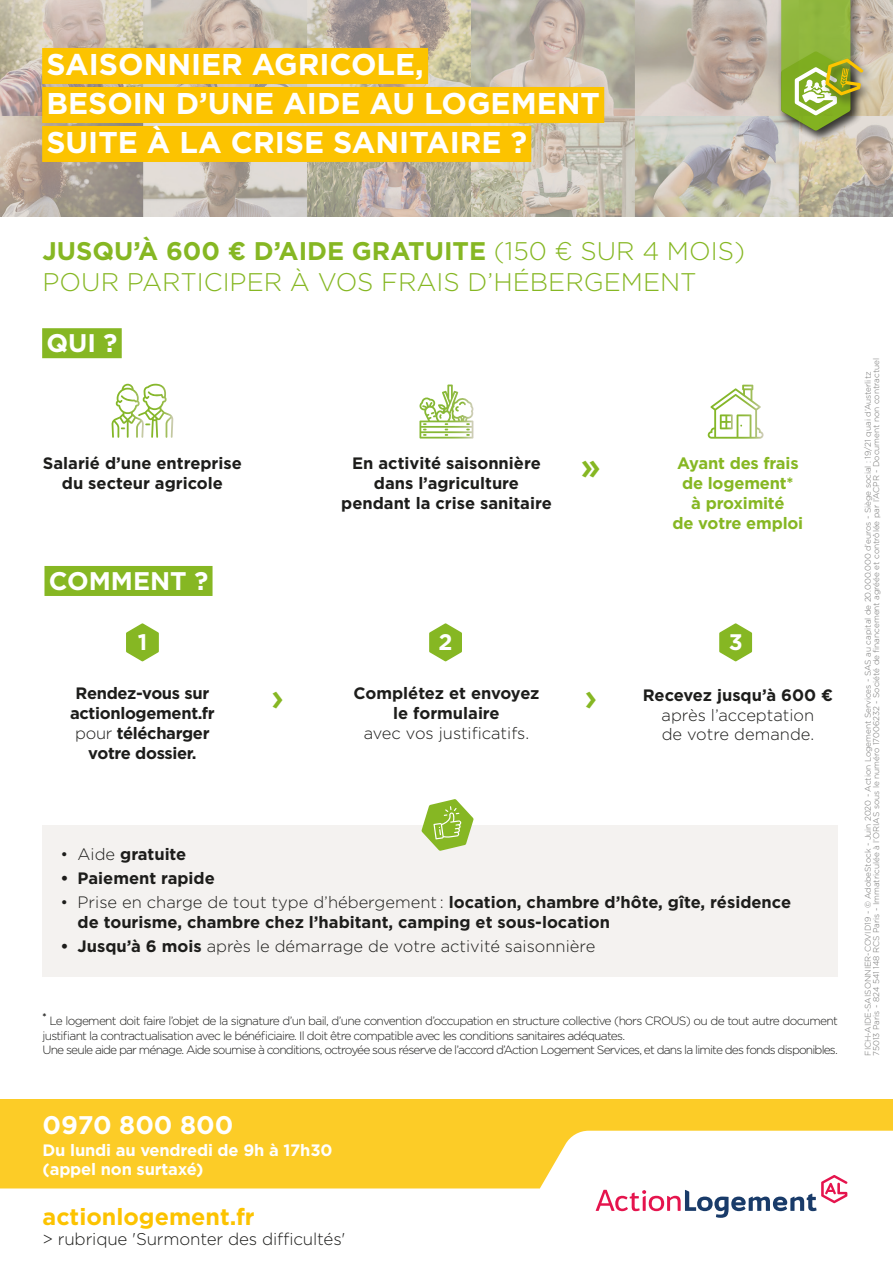
<style>
.page{position:relative;width:893px;height:1263px;background:#fff}
.page>*{position:absolute;margin:0;border:0;box-sizing:border-box;transform-origin:0 0}
.t1{font:500 37.5px "Gotham";color:#86b723}
.t2{font:700 30px/39px "Gotham";color:#fff}
.t3{font:300 25.5px/30.6px "Gotham";color:#86b723}
.t4{font:700 25.5px "Gotham";color:#fff}
.t5{font:700 23.4px "Gotham";color:#fcc300}
.t6{font:700 22.5px "Gotham";color:#fff}
.t7{font:300 16.95px "Gotham";letter-spacing:-.01em;color:#1d1d1b}
.t8{font:700 16.5px/19.8px "Gotham";color:#1d1d1b;text-align:center}
.t9{font:300 16.5px/19.8px "Gotham";color:#1d1d1b}
.t10{font:700 16.5px/19.8px "Gotham";letter-spacing:-.02em;color:#1d1d1b;text-align:center}
.t11{font:700 16.5px/19.8px "Gotham";letter-spacing:-.01em;color:#86b723;text-align:center}
.t12{font:700 16.5px/18.9px "Gotham";letter-spacing:-.01em;color:#fff}
.t13{font:300 12px/14.4px "Gotham";letter-spacing:-.06em;color:#1d1d1b}
.t14{font:700 9.6px "Gotham";color:#1d1d1b}
.t15{font:300 8.25px/8.2px "Gotham";color:#70706f}
.s1{font-weight:700}
.s2{font-weight:300}
</style>
<div class="page">
<img style="left:0;top:0;width:893px;height:217px">
<div style="left:0;top:1099px;width:893px;height:97px;background:#fccc27"></div>
<div style="left:42px;top:48px;width:386px;height:36px;background:#fcc300"></div>
<div style="left:42px;top:87px;width:562px;height:36px;background:#fcc300"></div>
<div style="left:42px;top:126px;width:489px;height:36px;background:#fcc300"></div>
<div style="left:777px;top:0;width:86px;height:142px;background:#1d1d1b;opacity:.7"></div>
<div style="left:822px;top:55px;width:53px;height:53px;background:#1d1d1b;opacity:.7"></div>
<svg style="left:781px;top:0;width:82px;height:131px;background:#99b151"></svg>
<div style="left:43px;top:825px;width:795px;height:152px;background:#f4f2f0"></div>
<svg style="left:421px;top:799px;width:53px;height:52px"></svg>
<div style="left:44px;top:566px;width:169px;height:30px;background:#86b723"></div>
<svg style="left:126px;top:623px;width:33px;height:38px"></svg>
<svg style="left:429px;top:623px;width:33px;height:38px"></svg>
<svg style="left:719px;top:623px;width:33px;height:38px"></svg>
<div style="left:42px;top:328px;width:80px;height:30px;background:#86b723"></div>
<svg style="left:707px;top:385px;width:57px;height:54px"></svg>
<svg style="left:111px;top:384px;width:62px;height:54px"></svg>
<svg style="left:419px;top:384px;width:55px;height:54px"></svg>
<svg style="left:0;top:1131px;width:893px;height:80px"></svg>
<svg style="left:596px;top:1175px;width:251px;height:43px"></svg>
<h2 class="t2" style="left:46px;top:45px;width:555px">SAISONNIER AGRICOLE,<br>BESOIN D’UNE AIDE AU LOGEMENT<br>SUITE À LA CRISE SANITAIRE ?</h2>
<h3 class="t3" style="left:43px;top:235px;width:704px"><span class="s1">JUSQU’À 600 € D’AIDE GRATUITE</span> (150 € SUR 4 MOIS)<br>POUR PARTICIPER À VOS FRAIS D’HÉBERGEMENT</h3>
<h3 class="t4" style="left:46px;top:326px;width:73px">QUI ?</h3>
<h3 class="t8" style="left:43px;top:453px;width:200px">Salarié d’une entreprise du secteur agricole</h3>
<h3 class="t8" style="left:341px;top:453px;width:212px">En activité saisonnière dans l’agriculture pendant la crise sanitaire</h3>
<h3 class="t11" style="left:673px;top:453px;width:132px">Ayant des frais de logement*<br>à proximité<br>de votre emploi</h3>
<h1 class="t1" style="left:580px;top:441px;width:22px">››</h1>
<h3 class="t4" style="left:49px;top:564px;width:161px">COMMENT ?</h3>
<h3 class="t6" style="left:138px;top:627px;width:11px">1</h3>
<h3 class="t6" style="left:439px;top:627px;width:16px">2</h3>
<h3 class="t6" style="left:729px;top:627px;width:15px">3</h3>
<h3 class="t10" style="left:70px;top:683px;width:146px">Rendez-vous sur actionlogement.fr <span class="s2">pour</span> télécharger votre dossier.</h3>
<h3 class="t8" style="left:353px;top:683px;width:187px">Complétez et envoyez le formulaire</h3>
<h1 class="t1" style="left:271px;top:672px;width:15px">›</h1>
<h3 class="t9" style="left:364px;top:723px;width:167px">avec vos justificatifs.</h3>
<h1 class="t1" style="left:584px;top:672px;width:15px">›</h1>
<h3 class="t8" style="left:643px;top:685px;width:192px">Recevez jusqu’à 600 €</h3>
<h3 class="t9" style="left:662px;top:704px;width:154px">après l’acceptation de votre demande.</h3>
<h3 class="t8" style="left:61px;top:844px;width:127px"><span class="s2">• Aide</span> gratuite</h3>
<h3 class="t8" style="left:61px;top:868px;width:156px">• Paiement rapide</h3>
<h3 class="t8" style="left:78px;top:892px;width:715px;text-align:left;text-indent:-17px"><span class="s2">• Prise en charge de tout type d’hébergement :</span> location, chambre d’hôte, gîte, résidence de tourisme, chambre chez l’habitant, camping et sous-location</h3>
<h3 class="t9" style="left:61px;top:935px;width:536px"><span class="s1">• Jusqu’à 6 mois</span> après le démarrage de votre activité saisonnière</h3>
<p class="t14" style="left:43px;top:1010px;width:6px">*</p>
<p class="t13" style="left:43px;top:1013px;width:797px;text-indent:7px">Le logement doit faire l’objet de la signature d’un bail, d’une convention d’occupation en structure collective (hors CROUS) ou de tout autre document justifiant la contractualisation avec le bénéficiaire. Il doit être compatible avec les conditions sanitaires adéquates.<br>Une seule aide par ménage. Aide soumise à conditions, octroyée sous réserve de l’accord d’Action Logement Services, et dans la limite des fonds disponibles.</p>
<h3 class="t4" style="left:43px;top:1108px;width:193px">0970 800 800</h3>
<h3 class="t12" style="left:43px;top:1141px;width:291px">Du lundi au vendredi de 9h à 17h30 (appel non surtaxé)</h3>
<h3 class="t5" style="left:43px;top:1201px;width:214px">actionlogement.fr</h3>
<h3 class="t7" style="left:43px;top:1229px;width:304px">&gt; rubrique 'Surmonter des difficultés'</h3>
<p class="t15" style="left:864px;top:1056px;width:699px;rotate:-90deg">FICH-AIDE-SAISONNIER-COVID19 - © AdobeStock - Juin 2020 - Action Logement Services - SAS au capital de 20.000.000 d’euros - Siège social : 19/21 quai d’Austerlitz<br>75013 Paris - 824 541 148 RCS Paris - Immatriculée à l’ORIAS sous le numéro 17006232 - Société de financement agréée et contrôlée par l’ACPR - Document non contractuel</p>
</div>
